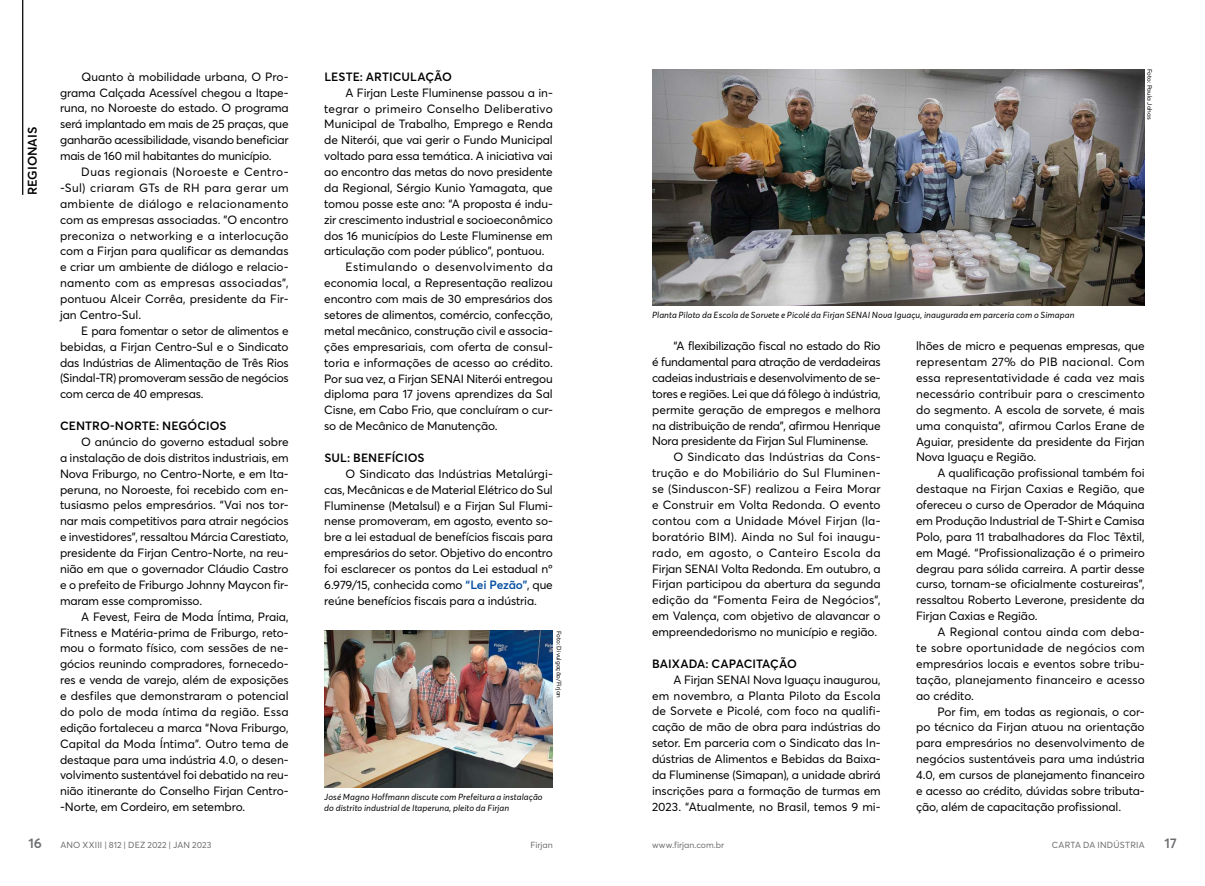
<style>
.page{position:relative;width:1205px;height:886px;background:#fff}
.page>*{position:absolute;margin:0;border:0;box-sizing:border-box;transform-origin:0 0}
.t1{font:600 13.75px "Averta";color:#6d6e71}
.t2{font:600 12.5px "Averta";letter-spacing:-.005em;color:#000}
.t3{font:11.88px/15.9px "Averta";letter-spacing:-.01em;color:#000;text-align:justify}
.t4{font:600 11.88px "Averta";letter-spacing:.005em;color:#000}
.t5{font:11.88px "Averta";letter-spacing:.02em;color:#000}
.t6{font:11.88px "Averta";letter-spacing:.035em;color:#000}
.t7{font:italic 8.75px/11.2px "Averta";letter-spacing:.01em;color:#000}
.t8{font:8.75px "Averta";letter-spacing:.01em;color:#6d6e71}
.t9{font:6.25px "Averta";color:#000}
.s1{font-weight:600;color:#034ea2}
</style>
<div class="page">
<hr style="left:22px;top:0;width:1px;height:195px;background:#000">
<img style="left:652px;top:69px;width:492px;height:236px">
<img style="left:324px;top:631px;width:229px;height:156px">
<p class="t2" style="left:24px;top:195px;width:70px;rotate:-90deg">REGIONAIS</p>
<p class="t3" style="left:60px;top:68px;width:230px;text-indent:21px">Quanto à mobilidade urbana, O Pro&shy;grama Calçada Acessível chegou a Itape&shy;runa, no Noroeste do estado. O programa será implantado em mais de 25 praças, que ganharão acessibilidade, visando beneficiar mais de 160 mil habitantes do município.</p>
<p class="t3" style="left:60px;top:163px;width:230px;text-indent:21px">Duas regionais (Noroeste e Centro--Sul) criaram GTs de RH para gerar um ambiente de diálogo e relacionamento com as empresas associadas. "O encontro preconiza o networking e a interlocução com a Firjan para qualificar as demandas e criar um ambiente de diálogo e relacio&shy;namento com as empresas associadas", pontuou Alceir Corrêa, presidente da Fir&shy;jan Centro-Sul.</p>
<p class="t3" style="left:60px;top:322px;width:230px;text-indent:21px">E para fomentar o setor de alimentos e bebidas, a Firjan Centro-Sul e o Sindicato das Indústrias de Alimentação de Três Rios (Sindal-TR) promoveram sessão de negócios com cerca de 40 empresas.</p>
<p class="t4" style="left:60px;top:417px;width:168px">CENTRO-NORTE: NEGÓCIOS</p>
<p class="t3" style="left:60px;top:433px;width:230px;text-indent:21px">O anúncio do governo estadual sobre a instalação de dois distritos industriais, em Nova Friburgo, no Centro-Norte, e em Ita&shy;peruna, no Noroeste, foi recebido com en&shy;tusiasmo pelos empresários. “Vai nos tor&shy;nar mais competitivos para atrair negócios e investidores”, ressaltou Márcia Carestiato, presidente da Firjan Centro-Norte, na reu&shy;nião em que o governador Cláudio Castro e o prefeito de Friburgo Johnny Maycon fir&shy;maram esse compromisso.</p>
<p class="t3" style="left:60px;top:608px;width:230px;text-indent:21px">A Fevest, Feira de Moda Íntima, Praia, Fitness e Matéria-prima de Friburgo, reto&shy;mou o formato físico, com sessões de ne&shy;gócios reunindo compradores, fornecedo&shy;res e venda de varejo, além de exposições e desfiles que demonstraram o potencial do polo de moda íntima da região. Essa edição fortaleceu a marca “Nova Friburgo, Capital da Moda Íntima”. Outro tema de destaque para uma indústria 4.0, o desen&shy;volvimento sustentável foi debatido na reu&shy;nião itinerante do Conselho Firjan Centro--Norte, em Cordeiro, em setembro.</p>
<p class="t4" style="left:324px;top:68px;width:129px">LESTE: ARTICULAÇÃO</p>
<p class="t3" style="left:345px;top:84px;width:209px">A Firjan Leste Fluminense passou a in-</p>
<p class="t5" style="left:324px;top:100px;width:230px">tegrar o primeiro Conselho Deliberativo</p>
<p class="t3" style="left:324px;top:116px;width:230px">Municipal de Trabalho, Emprego e Renda</p>
<p class="t3" style="left:324px;top:132px;width:230px">de Niterói, que vai gerir o Fundo Municipal</p>
<p class="t3" style="left:324px;top:148px;width:230px">voltado para essa temática. A iniciativa vai</p>
<p class="t3" style="left:324px;top:163px;width:230px">ao encontro das metas do novo presidente</p>
<p class="t3" style="left:324px;top:179px;width:230px">da Regional, Sérgio Kunio Yamagata, que</p>
<p class="t3" style="left:324px;top:195px;width:230px">tomou posse este ano: “A proposta é indu-</p>
<p class="t3" style="left:324px;top:211px;width:230px">zir crescimento industrial e socioeconômico</p>
<p class="t3" style="left:324px;top:227px;width:230px">dos 16 municípios do Leste Fluminense em</p>
<p class="t3" style="left:324px;top:243px;width:222px">articulação com poder público”, pontuou.</p>
<p class="t6" style="left:345px;top:259px;width:209px">Estimulando o desenvolvimento da</p>
<p class="t3" style="left:324px;top:275px;width:230px">economia local, a Representação realizou</p>
<p class="t3" style="left:324px;top:290px;width:230px">encontro com mais de 30 empresários dos</p>
<p class="t3" style="left:324px;top:306px;width:230px">setores de alimentos, comércio, confecção,</p>
<p class="t3" style="left:324px;top:322px;width:230px">metal mecânico, construção civil e associa-</p>
<p class="t3" style="left:324px;top:338px;width:230px">ções empresariais, com oferta de consul-</p>
<p class="t3" style="left:324px;top:354px;width:230px">toria e informações de acesso ao crédito.</p>
<p class="t3" style="left:324px;top:370px;width:230px">Por sua vez, a Firjan SENAI Niterói entregou</p>
<p class="t3" style="left:324px;top:386px;width:230px">diploma para 17 jovens aprendizes da Sal</p>
<p class="t3" style="left:324px;top:402px;width:230px">Cisne, em Cabo Frio, que concluíram o cur-</p>
<p class="t3" style="left:324px;top:417px;width:175px">so de Mecânico de Manutenção.</p>
<p class="t4" style="left:324px;top:449px;width:102px">SUL: BENEFÍCIOS</p>
<p class="t3" style="left:324px;top:465px;width:230px;text-indent:21px">O Sindicato das Indústrias Metalúrgi&shy;cas, Mecânicas e de Material Elétrico do Sul Fluminense (Metalsul) e a Firjan Sul Flumi&shy;nense promoveram, em agosto, evento so&shy;bre a lei estadual de benefícios fiscais para empresários do setor. Objetivo do encontro foi esclarecer os pontos da Lei estadual nº 6.979/15, conhecida como <span class="s1">“Lei Pezão”</span>, que reúne benefícios fiscais para a indústria.</p>
<p class="t9" style="left:563px;top:631px;width:69px;rotate:90deg">Foto: Divulgação/Firjan</p>
<p class="t7" style="left:324px;top:791px;width:220px">José Magno Hoffmann discute com Prefeitura a instalação do distrito industrial de Itaperuna, pleito da Firjan</p>
<p class="t9" style="left:1154px;top:69px;width:52px;rotate:90deg">Foto: Paula Johas</p>
<p class="t7" style="left:652px;top:309px;width:424px">Planta Piloto da Escola de Sorvete e Picolé da Firjan SENAI Nova Iguaçu, inaugurada em parceria com o Simapan</p>
<p class="t3" style="left:652px;top:338px;width:230px;text-indent:21px">“A flexibilização fiscal no estado do Rio é fundamental para atração de verdadeiras cadeias industriais e desenvolvimento de se&shy;tores e regiões. Lei que dá fôlego à indústria, permite geração de empregos e melhora na distribuição de renda”, afirmou Henrique Nora presidente da Firjan Sul Fluminense.</p>
<p class="t3" style="left:652px;top:449px;width:230px;text-indent:21px">O Sindicato das Indústrias da Cons&shy;trução e do Mobiliário do Sul Fluminen&shy;se (Sinduscon-SF) realizou a Feira Morar e Construir em Volta Redonda. O evento contou com a Unidade Móvel Firjan (la&shy;boratório BIM). Ainda no Sul foi inaugu&shy;rado, em agosto, o Canteiro Escola da Firjan SENAI Volta Redonda. Em outubro, a Firjan participou da abertura da segunda edição da “Fomenta Feira de Negócios”, em Valença, com objetivo de alavancar o empreendedorismo no município e região.</p>
<p class="t4" style="left:652px;top:655px;width:146px">BAIXADA: CAPACITAÇÃO</p>
<p class="t3" style="left:652px;top:671px;width:230px;text-indent:21px">A Firjan SENAI Nova Iguaçu inaugurou, em novembro, a Planta Piloto da Escola de Sorvete e Picolé, com foco na qualifi&shy;cação de mão de obra para indústrias do setor. Em parceria com o Sindicato das In&shy;dústrias de Alimentos e Bebidas da Baixa&shy;da Fluminense (Simapan), a unidade abrirá inscrições para a formação de turmas em 2023. “Atualmente, no Brasil, temos 9 mi-</p>
<p class="t3" style="left:916px;top:338px;width:230px">lhões de micro e pequenas empresas, que representam 27% do PIB nacional. Com essa representatividade é cada vez mais necessário contribuir para o crescimento do segmento. A escola de sorvete, é mais uma conquista”, afirmou Carlos Erane de Aguiar, presidente da presidente da Firjan Nova Iguaçu e Região.</p>
<p class="t3" style="left:916px;top:465px;width:230px;text-indent:21px">A qualificação profissional também foi destaque na Firjan Caxias e Região, que ofereceu o curso de Operador de Máquina em Produção Industrial de T-Shirt e Camisa Polo, para 11 trabalhadores da Floc Têxtil, em Magé. “Profissionalização é o primeiro degrau para sólida carreira. A partir desse curso, tornam-se oficialmente costureiras”, ressaltou Roberto Leverone, presidente da Firjan Caxias e Região.</p>
<p class="t3" style="left:916px;top:623px;width:230px;text-indent:21px">A Regional contou ainda com deba&shy;te sobre oportunidade de negócios com empresários locais e eventos sobre tribu&shy;tação, planejamento financeiro e acesso ao crédito.</p>
<p class="t3" style="left:916px;top:703px;width:230px;text-indent:21px">Por fim, em todas as regionais, o cor&shy;po técnico da Firjan atuou na orientação para empresários no desenvolvimento de negócios sustentáveis para uma indústria 4.0, em cursos de planejamento financeiro e acesso ao crédito, dúvidas sobre tributa&shy;ção, além de capacitação profissional.</p>
<p class="t1" style="left:28px;top:833px;width:15px">16</p>
<p class="t8" style="left:60px;top:839px;width:152px">ANO XXIII | 812 | DEZ 2022 | JAN 2023</p>
<p class="t8" style="left:530px;top:839px;width:24px">Firjan</p>
<p class="t8" style="left:652px;top:838px;width:74px">www.firjan.com.br</p>
<p class="t8" style="left:1052px;top:839px;width:94px">CARTA DA INDÚSTRIA</p>
<p class="t1" style="left:1164px;top:833px;width:14px">17</p>
</div>
